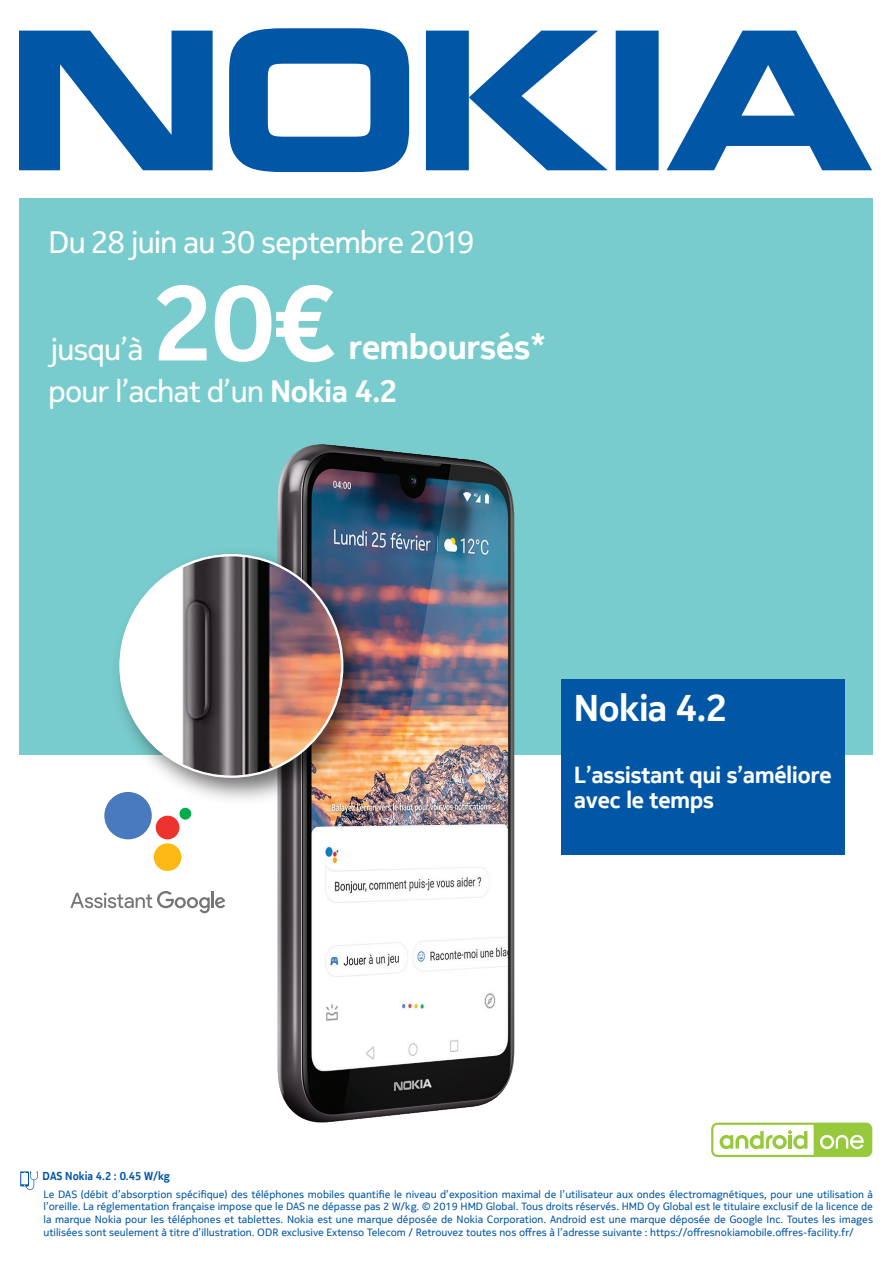
<style>
.page{position:relative;width:893px;height:1263px;background:#fff}
.page>*{position:absolute;margin:0;border:0;box-sizing:border-box;transform-origin:0 0}
.t1{font:700 105px "Nokia Pure Headline";color:#fff}
.t2{font:700 37.05px "Nokia Pure Headline";color:#fff}
.t3{font:700 34.5px "Nokia Pure Headline";color:#fff}
.t4{font:30.75px "Nokia Pure Headline";color:#fff}
.t5{font:700 23.1px/25.2px "Nokia Pure Headline";color:#fff}
.t6{font:500 11.55px "Nokia Pure Text";color:#0157a5;scale:.92 1}
.t7{font:10.5px/12.6px "Nokia Pure Text";color:#0157a5;text-align:justify}
.s1{font-weight:700}
</style>
<div class="page">
<div style="left:20px;top:199px;width:853px;height:556px;background:#78cccd"></div>
<img style="left:277px;top:444px;width:238px;height:679px">
<svg style="left:19px;top:28px;width:853px;height:144px;fill:#0157a5"></svg>
<svg style="left:20px;top:1171px;width:18px;height:19px"></svg>
<svg style="left:711px;top:1122px;width:161px;height:35px"></svg>
<img style="left:109px;top:540px;width:269px;height:273px">
<img style="left:121px;top:556px;width:220px;height:220px;border-radius:110px">
<div style="left:562px;top:680px;width:283px;height:175px;background:#0157a5"></div>
<div style="left:179px;top:808px;width:12px;height:12px;background:#03ad4c;border-radius:50%"></div>
<div style="left:156px;top:816px;width:23px;height:23px;background:#ee322e;border-radius:50%"></div>
<div style="left:154px;top:843px;width:27px;height:28px;background:#fcb914;border-radius:50%"></div>
<div style="left:104px;top:792px;width:48px;height:47px;background:#497abe;border-radius:50%"></div>
<svg style="left:70px;top:891px;width:155px;height:22px"></svg>
<h3 class="t4" style="left:49px;top:224px;width:427px">Du 28 juin au 30 septembre 2019</h3>
<h1 class="t1" style="left:154px;top:256px;width:180px">20€</h1>
<h3 class="t3" style="left:349px;top:325px;width:199px">remboursés*</h3>
<h3 class="t4" style="left:49px;top:373px;width:350px">pour l’achat d’un <span class="s1">Nokia 4.2</span></h3>
<h3 class="t4" style="left:52px;top:331px;width:93px">jusqu’à</h3>
<h2 class="t2" style="left:574px;top:684px;width:154px">Nokia 4.2</h2>
<h3 class="t5" style="left:574px;top:763px;width:259px">L’assistant qui s’améliore avec le temps</h3>
<p class="t6" style="left:42px;top:1168px;width:140px">DAS Nokia 4.2 : 0.45 W/kg</p>
<p class="t7" style="left:43px;top:1188px;width:831px">Le DAS (débit d’absorption spécifique) des téléphones mobiles quantifie le niveau d’exposition maximal de l’utilisateur aux ondes électromagnétiques, pour une utilisation à l’oreille. La réglementation française impose que le DAS ne dépasse pas 2 W/kg. © 2019 HMD Global. Tous droits réservés. HMD Oy Global est le titulaire exclusif de la licence de la marque Nokia pour les téléphones et tablettes. Nokia est une marque déposée de Nokia Corporation. Android est une marque déposée de Google Inc. Toutes les images utilisées sont seulement à titre d’illustration. ODR exclusive Extenso Telecom / Retrouvez toutes nos offres à l’adresse suivante : https://offresnokiamobile.offres-facility.fr/</p>
</div>
